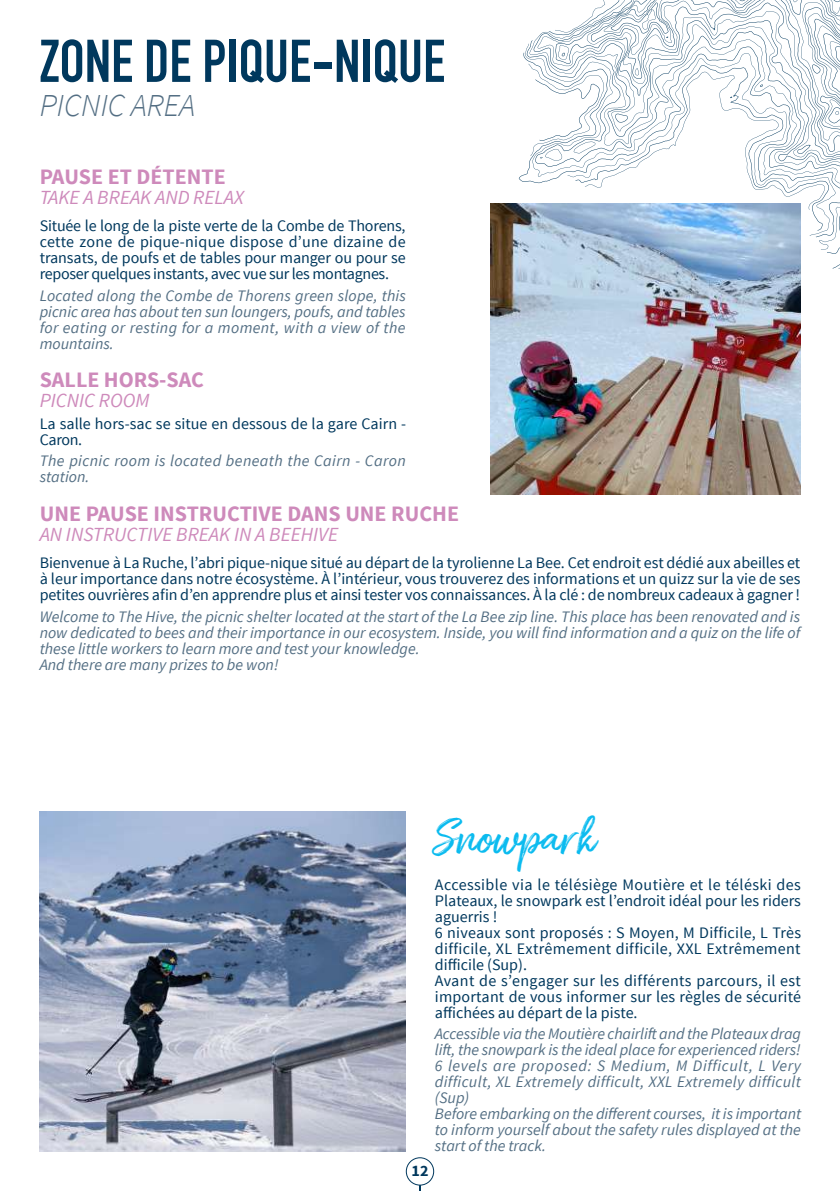
<style>
.page{position:relative;width:840px;height:1191px;background:#fff}
.page>*{position:absolute;margin:0;border:0;box-sizing:border-box;transform-origin:0 0}
.t1{font:700 59.2px "DIN Condensed";color:#00385d}
.t2{font:48px "Amithen";color:#0bbbef}
.t3{font:italic 300 32px "Source Sans Pro";color:#546f84}
.t4{font:700 22px "Source Sans Pro";color:#ce8abb}
.t5{font:italic 20px "Source Sans Pro";color:#ce8abb}
.t6{font:16px/16px "Source Sans Pro";color:#00385d;text-align:justify}
.t7{font:italic 16px/16px "Source Sans Pro";color:#546f84}
.t8{font:italic 16px/16px "Source Sans Pro";letter-spacing:.025em;color:#546f84}
.t9{font:700 16px "Source Sans Pro";color:#00385d}
</style>
<div class="page">
<svg style="left:419px;top:1185px;width:2px;height:6px"></svg>
<div style="left:405px;top:1157px;width:29px;height:28px;border:1px solid #00385d;border-radius:50%"></div>
<img style="left:490px;top:203px;width:309px;height:291px">
<img style="left:40px;top:811px;width:365px;height:340px">
<svg style="left:518px;top:52px;width:7px;height:185px"></svg>
<svg style="left:526px;top:43px;width:313px;height:226px"></svg>
<svg style="left:529px;top:40px;width:310px;height:199px"></svg>
<svg style="left:533px;top:38px;width:306px;height:198px"></svg>
<svg style="left:537px;top:31px;width:302px;height:199px"></svg>
<svg style="left:555px;top:30px;width:284px;height:189px"></svg>
<svg style="left:561px;top:22px;width:23px;height:167px"></svg>
<svg style="left:584px;top:0;width:255px;height:210px"></svg>
<h1 class="t1" style="left:40px;top:21px;width:406px">ZONE DE PIQUE-NIQUE</h1>
<h3 class="t3" style="left:40px;top:86px;width:157px">PICNIC AREA</h3>
<h3 class="t4" style="left:40px;top:162px;width:187px">PAUSE ET DÉTENTE</h3>
<p class="t5" style="left:40px;top:185px;width:206px">TAKE A BREAK AND RELAX</p>
<p class="t6" style="left:40px;top:218px;width:367px">Située le long de la piste verte de la Combe de Thorens, cette zone de pique-nique dispose d’une dizaine de transats, de poufs et de tables pour manger ou pour se reposer quelques instants, avec vue sur les montagnes.</p>
<p class="t7" style="left:40px;top:287px;width:367px;text-align:justify">Located along the Combe de Thorens green slope, this picnic area has about ten sun loungers, poufs, and tables for eating or resting for a moment, with a view of the mountains.</p>
<h3 class="t4" style="left:40px;top:365px;width:166px">SALLE HORS-SAC</h3>
<p class="t5" style="left:40px;top:388px;width:111px">PICNIC ROOM</p>
<p class="t6" style="left:40px;top:416px;width:367px">La salle hors-sac se situe en dessous de la gare Cairn -<br>Caron.</p>
<p class="t8" style="left:40px;top:453px;width:367px">The picnic room is located beneath the Cairn - Caron station.</p>
<h3 class="t4" style="left:40px;top:499px;width:421px">UNE PAUSE INSTRUCTIVE DANS UNE RUCHE</h3>
<p class="t5" style="left:40px;top:521px;width:300px">AN INSTRUCTIVE BREAK IN A BEEHIVE</p>
<p class="t6" style="left:40px;top:555px;width:761px">Bienvenue à La Ruche, l’abri pique-nique situé au départ de la tyrolienne La Bee. Cet endroit est dédié aux abeilles et à leur importance dans notre écosystème. À l’intérieur, vous trouverez des informations et un quizz sur la vie de ses petites ouvrières afin d’en apprendre plus et ainsi tester vos connaissances. À la clé : de nombreux cadeaux à gagner !</p>
<p class="t7" style="left:40px;top:608px;width:761px">Welcome to The Hive, the picnic shelter located at the start of the La Bee zip line. This place has been renovated and is now dedicated to bees and their importance in our ecosystem. Inside, you will find information and a quiz on the life of these little workers to learn more and test your knowledge.<br>And there are many prizes to be won!</p>
<h2 class="t2" style="left:434px;top:808px;width:162px">Snowpark</h2>
<p class="t6" style="left:434px;top:876px;width:367px;text-align:left">Accessible via le télésiège Moutière et le téléski des Plateaux, le snowpark est l’endroit idéal pour les riders aguerris !<br>6 niveaux sont proposés : S Moyen, M Difficile, L Très difficile, XL Extrêmement difficile, XXL Extrêmement difficile (Sup).<br>Avant de s’engager sur les différents parcours, il est important de vous informer sur les règles de sécurité affichées au départ de la piste.</p>
<p class="t7" style="left:434px;top:1026px;width:367px">Accessible via the Moutière chairlift and the Plateaux drag lift, the snowpark is the ideal place for experienced riders!<br>6 levels are proposed: S Medium, M Difficult, L Very difficult, XL Extremely difficult, XXL Extremely difficult (Sup)<br>Before embarking on the different courses, it is important to inform yourself about the safety rules displayed at the start of the track.</p>
<p class="t9" style="left:411px;top:1160px;width:18px">12</p>
</div>
